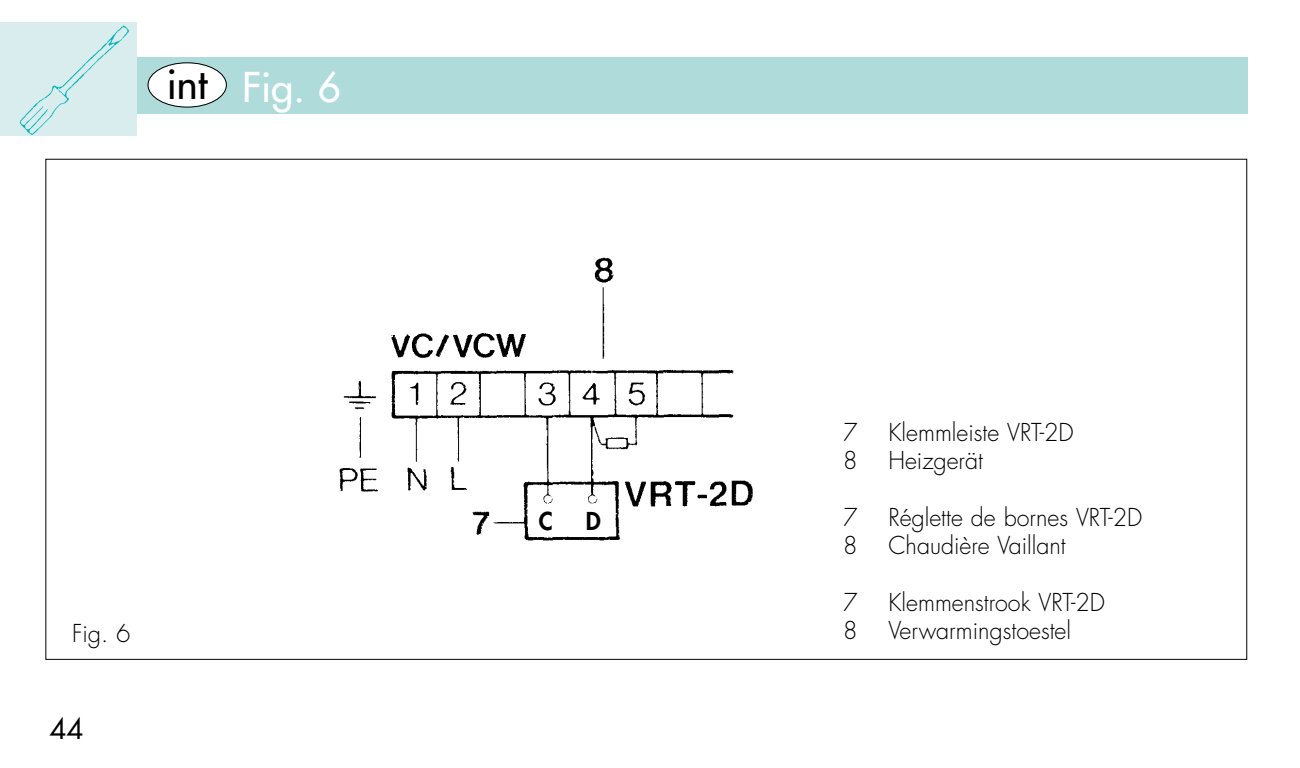
<style>
.page{position:relative;width:1300px;height:768px;background:#fff}
.page>*{position:absolute;margin:0;border:0;box-sizing:border-box;transform-origin:0 0}
.t1{font:40px "Futura";color:#fff}
.t2{font:40px "Futura";color:#000}
.t3{font:28px "Futura";color:#000}
.t4{font:300 24px "Futura";color:#000}
.t5{font:800 24px "Futura";color:#000}
</style>
<div class="page">
<div style="left:0;top:57px;width:1247px;height:56px;background:#afdbdb"></div>
<div style="left:0;top:23px;width:136px;height:113px;background:#d9edee"></div>
<img style="left:19px;top:25px;width:111px;height:110px">
<div style="left:149px;top:63px;width:77px;height:44px;background:#fff;border-radius:50%"></div>
<div style="left:148px;top:62px;width:79px;height:46px;border:1px solid #000;border-radius:50%"></div>
<img style="left:339px;top:257px;width:414px;height:284px">
<h1 class="t2" style="left:167px;top:65px;width:42px">int</h1>
<h1 class="t1" style="left:242px;top:67px;width:100px">Fig. 6</h1>
<p class="t4" style="left:72px;top:622px;width:60px">Fig. 6</p>
<p class="t3" style="left:49px;top:715px;width:36px">44</p>
<p class="t5" style="left:539px;top:510px;width:15px">C</p>
<p class="t5" style="left:586px;top:510px;width:17px">D</p>
<p class="t4" style="left:843px;top:421px;width:16px">7</p>
<p class="t4" style="left:888px;top:421px;width:187px">Klemmleiste VRT-2D</p>
<p class="t4" style="left:843px;top:449px;width:16px">8</p>
<p class="t4" style="left:888px;top:449px;width:96px">Heizgerät</p>
<p class="t4" style="left:843px;top:506px;width:16px">7</p>
<p class="t4" style="left:888px;top:506px;width:256px">Réglette de bornes VRT-2D</p>
<p class="t4" style="left:843px;top:534px;width:16px">8</p>
<p class="t4" style="left:888px;top:534px;width:179px">Chaudière Vaillant</p>
<p class="t4" style="left:843px;top:591px;width:16px">7</p>
<p class="t4" style="left:888px;top:591px;width:218px">Klemmenstrook VRT-2D</p>
<p class="t4" style="left:843px;top:619px;width:16px">8</p>
<p class="t4" style="left:888px;top:619px;width:184px">Verwarmingstoestel</p>
</div>
